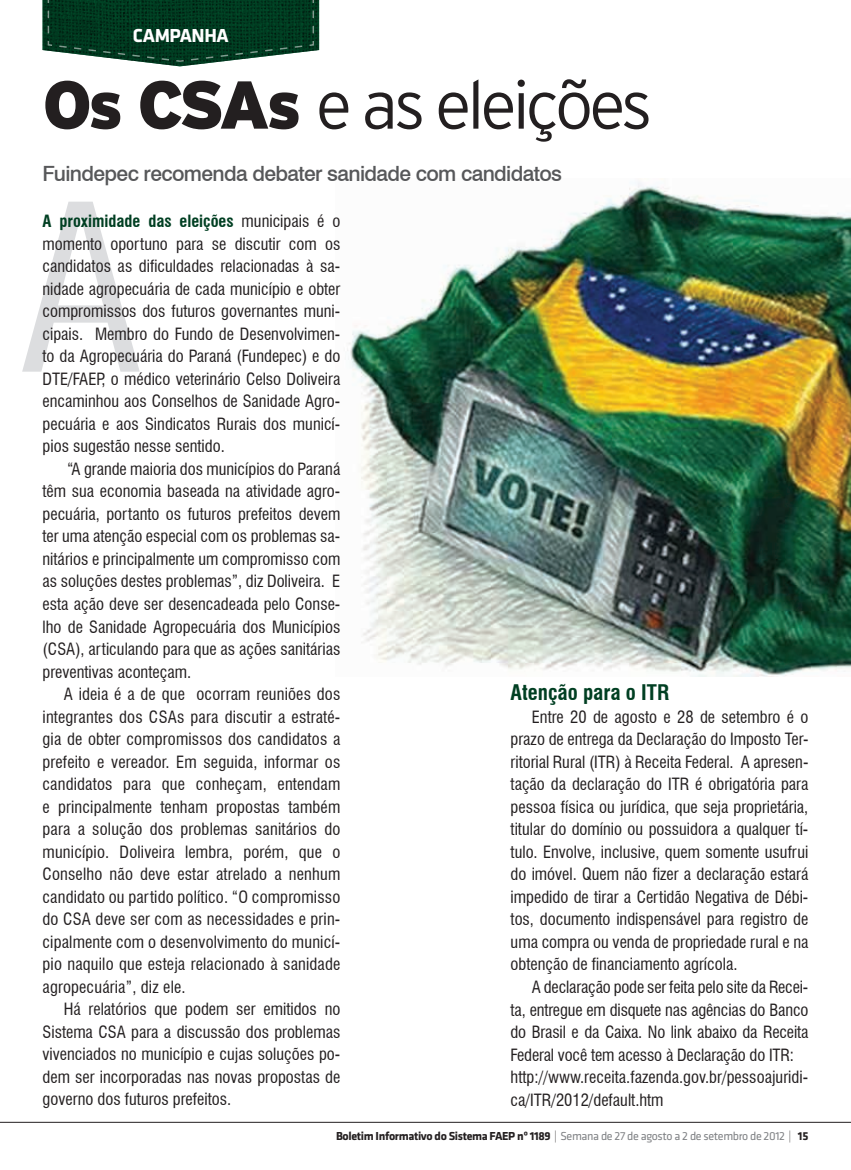
<style>
.page{position:relative;width:851px;height:1170px;background:#fff}
.page>*{position:absolute;margin:0;border:0;box-sizing:border-box;transform-origin:0 0}
.t1{font:67.5px "Interstate Mono Lgt";letter-spacing:-.06em;color:#231f20}
.t2{font:500 21px "Swiss 721 BT";letter-spacing:-.03em;color:#57585a}
.t3{font:700 condensed 21px "Swiss 721 BT";color:#003f22}
.t4{font:700 19.5px "Klavika";letter-spacing:-.015em;color:#fff}
.t5{font:condensed 16.5px/22.5px "Swiss 721 BT";color:#231f20;text-align:justify}
.t6{font:700 12px "Klavika";letter-spacing:-.03em;color:#231f20}
.s1{font-family:"Interstate";font-weight:900}
.s2{font-weight:700;color:#003f22}
.s3{font-weight:400}
.s4{font-weight:400;color:#808285}
</style>
<div class="page">
<hr style="left:0;top:1121px;width:850px;height:1px;background:#231f20">
<img style="left:347px;top:182px;width:503px;height:495px">
<svg style="left:22px;top:202px;width:118px;height:169px"></svg>
<svg style="left:43px;top:0;width:276px;height:66px;background:#1f4f39"></svg>
<p class="t4" style="left:133px;top:25px;width:84px">campanha</p>
<h1 class="t1" style="left:43px;top:67px;width:611px"><span class="s1">Os CSAs</span> e as eleições</h1>
<p class="t2" style="left:43px;top:161px;width:521px">Fuindepec recomenda debater sanidade com candidatos</p>
<p class="t5" style="left:43px;top:210px;width:299px"><span class="s2">A proximidade das eleições</span> municipais é o momento oportuno para se discutir com os candidatos as dificuldades relacionadas à sa&shy;nidade agropecuária de cada município e obter compromissos dos futuros governantes muni&shy;cipais. Membro do Fundo de Desenvolvimen&shy;to da Agropecuária do Paraná (Fundepec) e do DTE/FAEP, o médico veterinário Celso Doliveira encaminhou aos Conselhos de Sanidade Agro&shy;pecuária e aos Sindicatos Rurais dos municí&shy;pios sugestão nesse sentido.</p>
<p class="t5" style="left:43px;top:457px;width:299px;text-indent:25px">“A grande maioria dos municípios do Paraná têm sua economia baseada na atividade agro&shy;pecuária, portanto os futuros prefeitos devem ter uma atenção especial com os problemas sa&shy;nitários e principalmente um compromisso com as soluções destes problemas”, diz Doliveira. E esta ação deve ser desencadeada pelo Conse&shy;lho de Sanidade Agropecuária dos Municípios (CSA), articulando para que as ações sanitárias preventivas aconteçam.</p>
<p class="t5" style="left:43px;top:682px;width:299px;text-indent:21px">A ideia é a de que ocorram reuniões dos integrantes dos CSAs para discutir a estraté&shy;gia de obter compromissos dos candidatos a prefeito e vereador. Em seguida, informar os candidatos para que conheçam, entendam e principalmente tenham propostas também para a solução dos problemas sanitários do município. Doliveira lembra, porém, que o Conselho não deve estar atrelado a nenhum candidato ou partido político. “O compromisso do CSA deve ser com as necessidades e prin&shy;cipalmente com o desenvolvimento do municí&shy;pio naquilo que esteja relacionado à sanidade agropecuária”, diz ele.</p>
<p class="t5" style="left:43px;top:997px;width:299px;text-indent:21px">Há relatórios que podem ser emitidos no Sistema CSA para a discussão dos problemas vivenciados no município e cujas soluções po&shy;dem ser incorporadas nas novas propostas de governo dos futuros prefeitos.</p>
<p class="t3" style="left:510px;top:680px;width:160px">Atenção para o ITR</p>
<p class="t5" style="left:510px;top:705px;width:299px;text-indent:21px">Entre 20 de agosto e 28 de setembro é o prazo de entrega da Declaração do Imposto Ter&shy;ritorial Rural (ITR) à Receita Federal. A apresen&shy;tação da declaração do ITR é obrigatória para pessoa física ou jurídica, que seja proprietária, titular do domínio ou possuidora a qualquer tí&shy;tulo. Envolve, inclusive, quem somente usufrui do imóvel. Quem não fizer a declaração estará impedido de tirar a Certidão Negativa de Débi&shy;tos, documento indispensável para registro de uma compra ou venda de propriedade rural e na obtenção de financiamento agrícola.</p>
<p class="t5" style="left:510px;top:975px;width:299px;text-align:left;text-indent:21px">A declaração pode ser feita pelo site da Recei&shy;ta, entregue em disquete nas agências do Banco do Brasil e da Caixa. No link abaixo da Receita Federal você tem acesso à Declaração do ITR: http://www.receita.fazenda.gov.br/pessoajuridi&shy;ca/ITR/2012/default.htm</p>
<p class="t6" style="left:336px;top:1129px;width:474px">Boletim Informativo do Sistema FAEP nº 1189 <span class="s3">|</span> <span class="s4">Semana de 27 de agosto a 2 de setembro de 2012</span> <span class="s3">|</span> 15</p>
</div>
